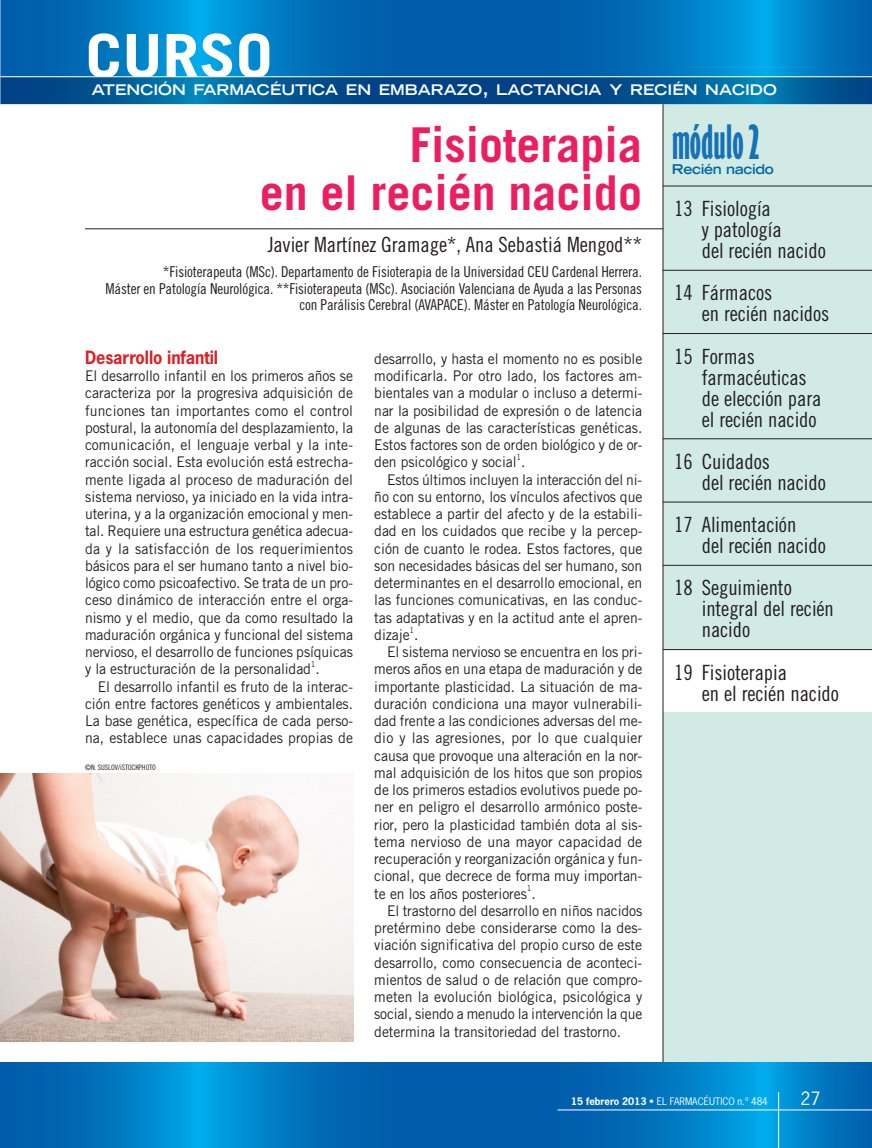
<style>
.page{position:relative;width:872px;height:1148px;background:#fff}
.page>*{position:absolute;margin:0;border:0;box-sizing:border-box;transform-origin:0 0}
.t1{font:700 60px "Trade Gothic LT Std";color:#fff;scale:1.1 1}
.t2{font:700 48px/48px "Trade Gothic LT Std";color:#ed1e60;text-align:right}
.t3{font:43.5px "Gill Sans Std Bold Extra Cond";color:#1672b6}
.t4{font:21px/21px "Trade Gothic LT Std Cn 18";letter-spacing:-.005em;color:#231f20}
.t5{font:700 17.25px "News Gothic Std";letter-spacing:-.005em;color:#da2128;scale:.95 1}
.t6{font:17.25px "News Gothic Std";color:#fff}
.t7{font:15px/16.5px "Trade Gothic LT Std Cn 18";letter-spacing:-.01em;color:#231f20;text-align:right}
.t8{font:14.7px/17.2px "Trade Gothic LT Std";letter-spacing:-.005em;color:#231f20;text-align:justify;scale:.95 1}
.t9{font:700 expanded 14.7px "Trade Gothic LT Std";color:#fff}
.t10{font:700 expanded 13.5px "Trade Gothic LT Std";letter-spacing:-.025em;color:#0166a5}
.t11{font:9.75px "News Gothic Std";color:#fff}
.t12{font:8.1px "Trade Gothic LT Std";color:#231f20;scale:.95 1}
.t13{font:7.5px "Trade Gothic LT Std Cn 18";letter-spacing:-.005em;color:#231f20}
.s1{font-size:19.5px}
.s2{font-weight:700}
</style>
<div class="page">
<div style="left:663px;top:0;width:209px;height:1148px;background:#d1eae3"></div>
<div style="left:663px;top:649px;width:209px;height:63px;background:#fff"></div>
<hr style="left:662px;top:186px;width:210px;height:1px;background:#231f20">
<hr style="left:662px;top:270px;width:210px;height:1px;background:#231f20">
<hr style="left:662px;top:333px;width:210px;height:1px;background:#231f20">
<hr style="left:662px;top:439px;width:210px;height:1px;background:#231f20">
<hr style="left:662px;top:502px;width:210px;height:1px;background:#231f20">
<hr style="left:662px;top:565px;width:210px;height:1px;background:#231f20">
<hr style="left:662px;top:649px;width:210px;height:1px;background:#231f20">
<svg style="left:0;top:0;width:872px;height:76px;background:#0175be"></svg>
<img style="left:0;top:76px;width:872px;height:28px">
<img style="left:89px;top:76px;width:180px;height:1px">
<hr style="left:0;top:77px;width:872px;height:1px;background:#fff">
<hr style="left:662px;top:104px;width:1px;height:1044px;background:#231f20">
<svg style="left:0;top:1063px;width:872px;height:85px;background:#0174bd"></svg>
<hr style="left:557px;top:1110px;width:315px;height:1px;background:#fff">
<hr style="left:778px;top:1092px;width:1px;height:56px;background:#fff">
<hr style="left:85px;top:229px;width:578px;height:1px;background:#231f20">
<img style="left:0;top:774px;width:353px;height:268px">
<h1 class="t1" style="left:85px;top:35px;width:172px">CURSO</h1>
<p class="t9" style="left:92px;top:83px;width:686px">ATENCIÓN FARMACÉUTICA EN EMBARAZO<span class="s1">,</span> LACTANCIA Y RECIÉN NACIDO</p>
<h2 class="t2" style="left:260px;top:127px;width:384px">Fisioterapia<br>en el recién nacido</h2>
<h3 class="t4" style="left:268px;top:237px;width:376px">Javier Martínez Gramage*, Ana Sebastiá Mengod**</h3>
<p class="t7" style="left:105px;top:266px;width:538px">*Fisioterapeuta (MSc). Departamento de Fisioterapia de la Universidad CEU Cardenal Herrera.<br>Máster en Patología Neurológica. **Fisioterapeuta (MSc). Asociación Valenciana de Ayuda a las Personas con Parálisis Cerebral (AVAPACE). Máster en Patología Neurológica.</p>
<p class="t5" style="left:85px;top:350px;width:141px">Desarrollo infantil</p>
<p class="t8" style="left:85px;top:369px;width:284px">El desarrollo infantil en los primeros años se caracteriza por la progresiva adquisición de funciones tan importantes como el control postural, la autonomía del desplazamiento, la comunicación, el lenguaje verbal y la inte&shy;racción social. Esta evolución está estrecha&shy;mente ligada al proceso de maduración del sistema nervioso, ya iniciado en la vida intra&shy;uterina, y a la organización emocional y men&shy;tal. Requiere una estructura genética adecua&shy;da y la satisfacción de los requerimientos básicos para el ser humano tanto a nivel bio&shy;lógico como psicoafectivo. Se trata de un pro&shy;ceso dinámico de interacción entre el orga&shy;nismo y el medio, que da como resultado la maduración orgánica y funcional del sistema nervioso, el desarrollo de funciones psíquicas y la estructuración de la personalidad .</p>
<p class="t12" style="left:311px;top:661px;width:6px">1</p>
<p class="t8" style="left:85px;top:680px;width:283px;text-indent:13px">El desarrollo infantil es fruto de la interac&shy;ción entre factores genéticos y ambientales.<br>La base genética, específica de cada perso&shy;na, establece unas capacidades propias de</p>
<p class="t13" style="left:85px;top:765px;width:72px">©N. SUSLOV/iSTOCKPHOTO</p>
<p class="t8" style="left:374px;top:352px;width:284px">desarrollo, y hasta el momento no es posible modificarla. Por otro lado, los factores am&shy;bientales van a modular o incluso a determi&shy;nar la posibilidad de expresión o de latencia de algunas de las características genéticas.<br>Estos factores son de orden biológico y de or&shy;den psicológico y social .</p>
<p class="t12" style="left:516px;top:454px;width:6px">1</p>
<p class="t8" style="left:374px;top:473px;width:284px;text-indent:13px">Estos últimos incluyen la interacción del ni&shy;ño con su entorno, los vínculos afectivos que establece a partir del afecto y de la estabili&shy;dad en los cuidados que recibe y la percep&shy;ción de cuanto le rodea. Estos factores, que son necesidades básicas del ser humano, son determinantes en el desarrollo emocional, en las funciones comunicativas, en las conduc&shy;tas adaptativas y en la actitud ante el apren&shy;dizaje .</p>
<p class="t12" style="left:409px;top:627px;width:6px">1</p>
<p class="t8" style="left:374px;top:645px;width:284px;text-indent:13px">El sistema nervioso se encuentra en los pri&shy;meros años en una etapa de maduración y de importante plasticidad. La situación de ma&shy;duración condiciona una mayor vulnerabili&shy;dad frente a las condiciones adversas del me&shy;dio y las agresiones, por lo que cualquier causa que provoque una alteración en la nor&shy;mal adquisición de los hitos que son propios de los primeros estadios evolutivos puede po&shy;ner en peligro el desarrollo armónico poste&shy;rior, pero la plasticidad también dota al sis&shy;tema nervioso de una mayor capacidad de recuperación y reorganización orgánica y fun&shy;cional, que decrece de forma muy importan&shy;te en los años posteriores .</p>
<p class="t12" style="left:527px;top:885px;width:6px">1</p>
<p class="t8" style="left:374px;top:904px;width:284px;text-indent:13px">El trastorno del desarrollo en niños nacidos pretérmino debe considerarse como la des&shy;viación significativa del propio curso de este desarrollo, como consecuencia de aconteci&shy;mientos de salud o de relación que compro&shy;meten la evolución biológica, psicológica y social, siendo a menudo la intervención la que determina la transitoriedad del trastorno.</p>
<h3 class="t3" style="left:671px;top:128px;width:89px">módulo 2</h3>
<p class="t10" style="left:671px;top:163px;width:104px">Recién nacido</p>
<h3 class="t4" style="left:701px;top:201px;width:126px;text-indent:-27px">13 Fisiología<br>y patología<br>del recién nacido</h3>
<h3 class="t4" style="left:701px;top:285px;width:129px;text-indent:-27px">14 Fármacos<br>en recién nacidos</h3>
<h3 class="t4" style="left:701px;top:348px;width:121px;text-indent:-27px">15 Formas farmacéuticas de elección para el recién nacido</h3>
<h3 class="t4" style="left:701px;top:453px;width:126px;text-indent:-27px">16 Cuidados<br>del recién nacido</h3>
<h3 class="t4" style="left:701px;top:517px;width:126px;text-indent:-27px">17 Alimentación<br>del recién nacido</h3>
<h3 class="t4" style="left:701px;top:580px;width:134px;text-indent:-27px">18 Seguimiento integral del recién nacido</h3>
<h3 class="t4" style="left:701px;top:664px;width:139px;text-indent:-27px">19 Fisioterapia<br>en el recién nacido</h3>
<p class="t11" style="left:571px;top:1097px;width:198px"><span class="s2">15 febrero 2013</span> • EL FARMACÉUTICO n.º 484</p>
<p class="t6" style="left:800px;top:1091px;width:21px">27</p>
</div>
